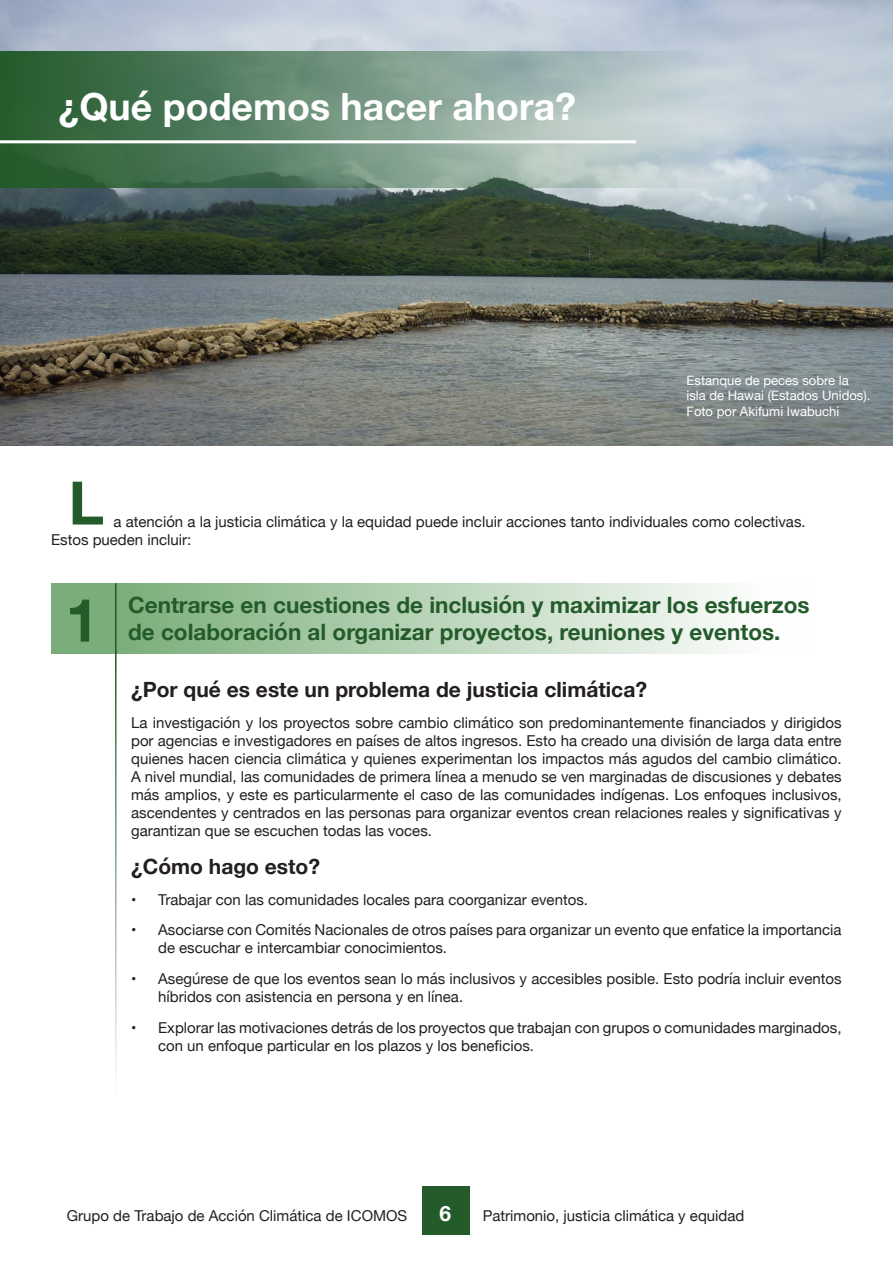
<style>
.page{position:relative;width:893px;height:1263px;background:#fff}
.page>*{position:absolute;margin:0;border:0;box-sizing:border-box;transform-origin:0 0}
.Indent_character{font:700 60px "Helvetica Neue";color:#245b2b}
.t1{font:700 37.5px "Helvetica Neue";color:#fff}
.Subheader{font:700 22.5px "Helvetica Neue";color:#245b2b}
.Body{font:700 21px "Helvetica Neue";color:#231f20}
.t2{font:700 21px "Helvetica Neue";color:#fff}
.Body-2{font:15px/18px "Helvetica Neue";color:#231f20}
.Box_text{font:13.05px/15.6px "Helvetica Neue";color:#fff}
</style>
<div class="page">
<div style="left:422px;top:1186px;width:48px;height:49px;background:#245b2b"></div>
<img style="left:0;top:0;width:893px;height:445px">
<svg style="left:0;top:51px;width:760px;height:136px;background:#7b9b89"></svg>
<hr style="left:0;top:140px;width:636px;height:3px;background:#fff">
<div style="left:111px;top:583px;width:705px;height:70px;background:linear-gradient(to right,#7aad7a,#fff)"></div>
<div style="left:51px;top:583px;width:63px;height:70px;background:#79ad79"></div>
<hr style="left:115px;top:583px;width:2px;height:70px;background:#245b2b">
<hr style="left:115px;top:650px;width:2px;height:446px;background:#245b2b">
<p class="t1" style="left:59px;top:77px;width:519px">¿Qué podemos hacer ahora?</p>
<p class="Box_text" style="left:686px;top:373px;width:185px">Estanque de peces sobre la isla de Hawai (Estados Unidos).<br>Foto por Akifumi Iwabuchi</p>
<p class="Indent_character" style="left:69px;top:456px;width:37px">L</p>
<p class="Body-2" style="left:51px;top:514px;width:756px;text-indent:63px">a atención a la justicia climática y la equidad puede incluir acciones tanto individuales como colectivas.<br>Estos pueden incluir:</p>
<p class="Indent_character" style="left:66px;top:573px;width:35px">1</p>
<p class="Subheader" style="left:128px;top:587px;width:683px">Centrarse en cuestiones de inclusión y maximizar los esfuerzos</p>
<p class="Subheader" style="left:128px;top:614px;width:654px">de colaboración al organizar proyectos, reuniones y eventos.</p>
<p class="Body" style="left:131px;top:673px;width:517px">¿Por qué es este un problema de justicia climática?</p>
<p class="Body-2" style="left:131px;top:714px;width:712px;text-align:justify">La investigación y los proyectos sobre cambio climático son predominantemente financiados y dirigidos por agencias e investigadores en países de altos ingresos. Esto ha creado una división de larga data entre quienes hacen ciencia climática y quienes experimentan los impactos más agudos del cambio climático.<br>A nivel mundial, las comunidades de primera línea a menudo se ven marginadas de discusiones y debates más amplios, y este es particularmente el caso de las comunidades indígenas. Los enfoques inclusivos, ascendentes y centrados en las personas para organizar eventos crean relaciones reales y significativas y garantizan que se escuchen todas las voces.</p>
<p class="Body" style="left:131px;top:850px;width:191px">¿Cómo hago esto?</p>
<p class="Body-2" style="left:131px;top:891px;width:458px">• Trabajar con las comunidades locales para coorganizar eventos.</p>
<p class="Body-2" style="left:158px;top:922px;width:685px;text-indent:-27px">• Asociarse con Comités Nacionales de otros países para organizar un evento que enfatice la importancia de escuchar e intercambiar conocimientos.</p>
<p class="Body-2" style="left:158px;top:970px;width:685px;text-indent:-27px">• Asegúrese de que los eventos sean lo más inclusivos y accesibles posible. Esto podría incluir eventos híbridos con asistencia en persona y en línea.</p>
<p class="Body-2" style="left:158px;top:1019px;width:685px;text-indent:-27px">• Explorar las motivaciones detrás de los proyectos que trabajan con grupos o comunidades marginados, con un enfoque particular en los plazos y los beneficios.</p>
<p class="Body-2" style="left:67px;top:1207px;width:342px">Grupo de Trabajo de Acción Climática de ICOMOS</p>
<h3 class="t2" style="left:439px;top:1196px;width:13px">6</h3>
<p class="Body-2" style="left:483px;top:1207px;width:263px">Patrimonio, justicia climática y equidad</p>
</div>
